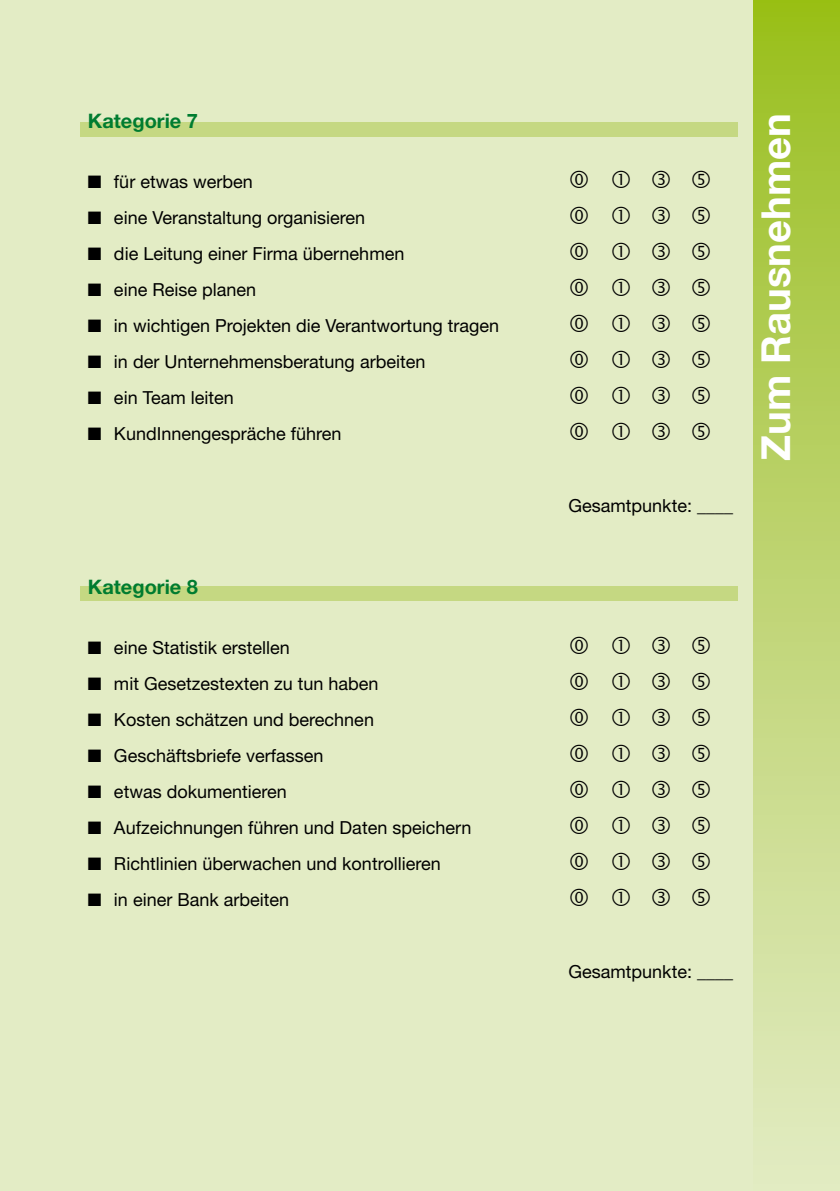
<style>
.page{position:relative;width:840px;height:1191px;background:#fff}
.page>*{position:absolute;margin:0;border:0;box-sizing:border-box;transform-origin:0 0}
.t1{font:700 40px "Helvetica Neue LT Std";color:#fff}
.t2{font:700 20px "Helvetica Neue LT Std";color:#007c30}
.t3{font:18px "Helvetica Neue LT Std";color:#000}
</style>
<div class="page">
<div style="left:0;top:0;width:839px;height:1191px;background:#e3ecc5"></div>
<div style="left:753px;top:0;width:86px;height:1191px;background:linear-gradient(to bottom,#9abf20,#e3ebc6)"></div>
<div style="left:80px;top:586px;width:657px;height:15px;background:#c5d882"></div>
<div style="left:80px;top:122px;width:657px;height:14px;background:#c5d882"></div>
<p class="t2" style="left:88px;top:108px;width:111px">Kategorie 7</p>
<p class="t3" style="left:88px;top:171px;width:166px">■ für etwas werben</p>
<p class="t3" style="left:88px;top:207px;width:278px">■ eine Veranstaltung organisieren</p>
<p class="t3" style="left:88px;top:243px;width:318px">■ die Leitung einer Firma übernehmen</p>
<p class="t3" style="left:88px;top:279px;width:170px">■ eine Reise planen</p>
<p class="t3" style="left:88px;top:315px;width:412px">■ in wichtigen Projekten die Verantwortung tragen</p>
<p class="t3" style="left:88px;top:351px;width:339px">■ in der Unternehmensberatung arbeiten</p>
<p class="t3" style="left:88px;top:387px;width:147px">■ ein Team leiten</p>
<p class="t3" style="left:88px;top:423px;width:255px">■ KundInnengespräche führen</p>
<p class="t2" style="left:88px;top:574px;width:111px">Kategorie 8</p>
<p class="t3" style="left:88px;top:637px;width:203px">■ eine Statistik erstellen</p>
<p class="t3" style="left:88px;top:673px;width:292px">■ mit Gesetzestexten zu tun haben</p>
<p class="t3" style="left:88px;top:709px;width:287px">■ Kosten schätzen und berechnen</p>
<p class="t3" style="left:88px;top:745px;width:237px">■ Geschäftsbriefe verfassen</p>
<p class="t3" style="left:88px;top:781px;width:200px">■ etwas dokumentieren</p>
<p class="t3" style="left:88px;top:817px;width:385px">■ Aufzeichnungen führen und Daten speichern</p>
<p class="t3" style="left:88px;top:853px;width:354px">■ Richtlinien überwachen und kontrollieren</p>
<p class="t3" style="left:88px;top:889px;width:203px">■ in einer Bank arbeiten</p>
<p class="t3" style="left:568px;top:495px;width:166px">Gesamtpunkte: ____</p>
<p class="t1" style="left:750px;top:461px;width:349px;rotate:-90deg">Zum Rausnehmen</p>
<p class="t3" style="left:568px;top:961px;width:166px">Gesamtpunkte: ____</p>
</div>
